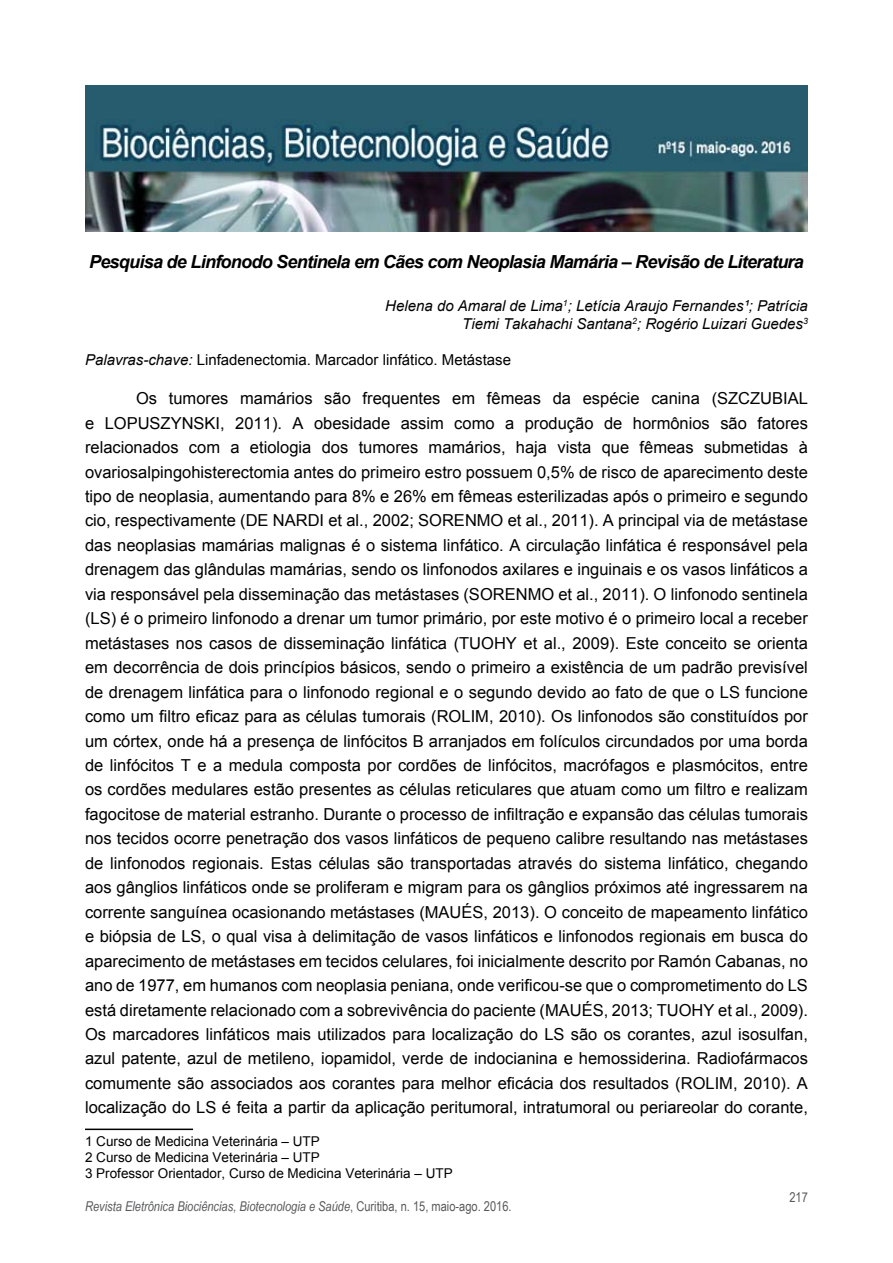
<style>
.page{position:relative;width:893px;height:1263px;background:#fff}
.page>*{position:absolute;margin:0;border:0;box-sizing:border-box;transform-origin:0 0}
.t1{font:italic 700 18px "Arial";letter-spacing:-.04em;color:#000}
.t2{font:16.5px/24.5px "Arial";color:#000;text-align:justify}
.t3{font:italic 15px/18px "Arial";color:#000;text-align:right}
.t4{font:15px "Arial";color:#000}
.t5{font:13.5px/16.2px "Arial";color:#000}
.t6{font:italic 13.5px "Arial Narrow";color:#58595b}
.t7{font:13.5px "Arial Narrow";color:#58595b}
.s1{font-style:italic}
.s2{font-style:normal}
</style>
<div class="page">
<img style="left:85px;top:85px;width:723px;height:146px">
<hr style="left:85px;top:1128px;width:108px;height:2px;background:#000">
<p class="t1" style="left:89px;top:250px;width:716px">Pesquisa de Linfonodo Sentinela em Cães com Neoplasia Mamária – Revisão de Literatura</p>
<p class="t3" style="left:385px;top:297px;width:424px">Helena do Amaral de Lima<sup>1</sup>; Letícia Araujo Fernandes¹; Patrícia<br>Tiemi Takahachi Santana<sup>2</sup>; Rogério Luizari Guedes<sup>3</sup></p>
<p class="t4" style="left:85px;top:350px;width:428px"><span class="s1">Palavras-chave:</span> Linfadenectomia. Marcador linfático. Metástase</p>
<p class="t2" style="left:85px;top:386px;width:724px;text-indent:51px">Os tumores mamários são frequentes em fêmeas da espécie canina (SZCZUBIAL e LOPUSZYNSKI, 2011). A obesidade assim como a produção de hormônios são fatores relacionados com a etiologia dos tumores mamários, haja vista que fêmeas submetidas à ovariosalpingohisterectomia antes do primeiro estro possuem 0,5% de risco de aparecimento deste tipo de neoplasia, aumentando para 8% e 26% em fêmeas esterilizadas após o primeiro e segundo cio, respectivamente (DE NARDI et al., 2002; SORENMO et al., 2011). A principal via de metástase das neoplasias mamárias malignas é o sistema linfático. A circulação linfática é responsável pela drenagem das glândulas mamárias, sendo os linfonodos axilares e inguinais e os vasos linfáticos a via responsável pela disseminação das metástases (SORENMO et al., 2011). O linfonodo sentinela (LS) é o primeiro linfonodo a drenar um tumor primário, por este motivo é o primeiro local a receber metástases nos casos de disseminação linfática (TUOHY et al., 2009). Este conceito se orienta em decorrência de dois princípios básicos, sendo o primeiro a existência de um padrão previsível de drenagem linfática para o linfonodo regional e o segundo devido ao fato de que o LS funcione como um filtro eficaz para as células tumorais (ROLIM, 2010). Os linfonodos são constituídos por um córtex, onde há a presença de linfócitos B arranjados em folículos circundados por uma borda de linfócitos T e a medula composta por cordões de linfócitos, macrófagos e plasmócitos, entre os cordões medulares estão presentes as células reticulares que atuam como um filtro e realizam fagocitose de material estranho. Durante o processo de infiltração e expansão das células tumorais nos tecidos ocorre penetração dos vasos linfáticos de pequeno calibre resultando nas metástases de linfonodos regionais. Estas células são transportadas através do sistema linfático, chegando aos gânglios linfáticos onde se proliferam e migram para os gânglios próximos até ingressarem na corrente sanguínea ocasionando metástases (MAUÉS, 2013). O conceito de mapeamento linfático e biópsia de LS, o qual visa à delimitação de vasos linfáticos e linfonodos regionais em busca do aparecimento de metástases em tecidos celulares, foi inicialmente descrito por Ramón Cabanas, no ano de 1977, em humanos com neoplasia peniana, onde verificou-se que o comprometimento do LS está diretamente relacionado com a sobrevivência do paciente (MAUÉS, 2013; TUOHY et al., 2009).<br>Os marcadores linfáticos mais utilizados para localização do LS são os corantes, azul isosulfan, azul patente, azul de metileno, iopamidol, verde de indocianina e hemossiderina. Radiofármacos comumente são associados aos corantes para melhor eficácia dos resultados (ROLIM, 2010). A localização do LS é feita a partir da aplicação peritumoral, intratumoral ou periareolar do corante,</p>
<p class="t5" style="left:85px;top:1133px;width:369px">1 Curso de Medicina Veterinária – UTP<br>2 Curso de Medicina Veterinária – UTP<br>3 Professor Orientador, Curso de Medicina Veterinária – UTP</p>
<p class="t6" style="left:85px;top:1197px;width:428px">Revista Eletrônica Biociências, Biotecnologia e Saúde<span class="s2">, Curitiba, n. 15, maio-ago. 2016.</span></p>
<p class="t7" style="left:789px;top:1187px;width:20px">217</p>
</div>
